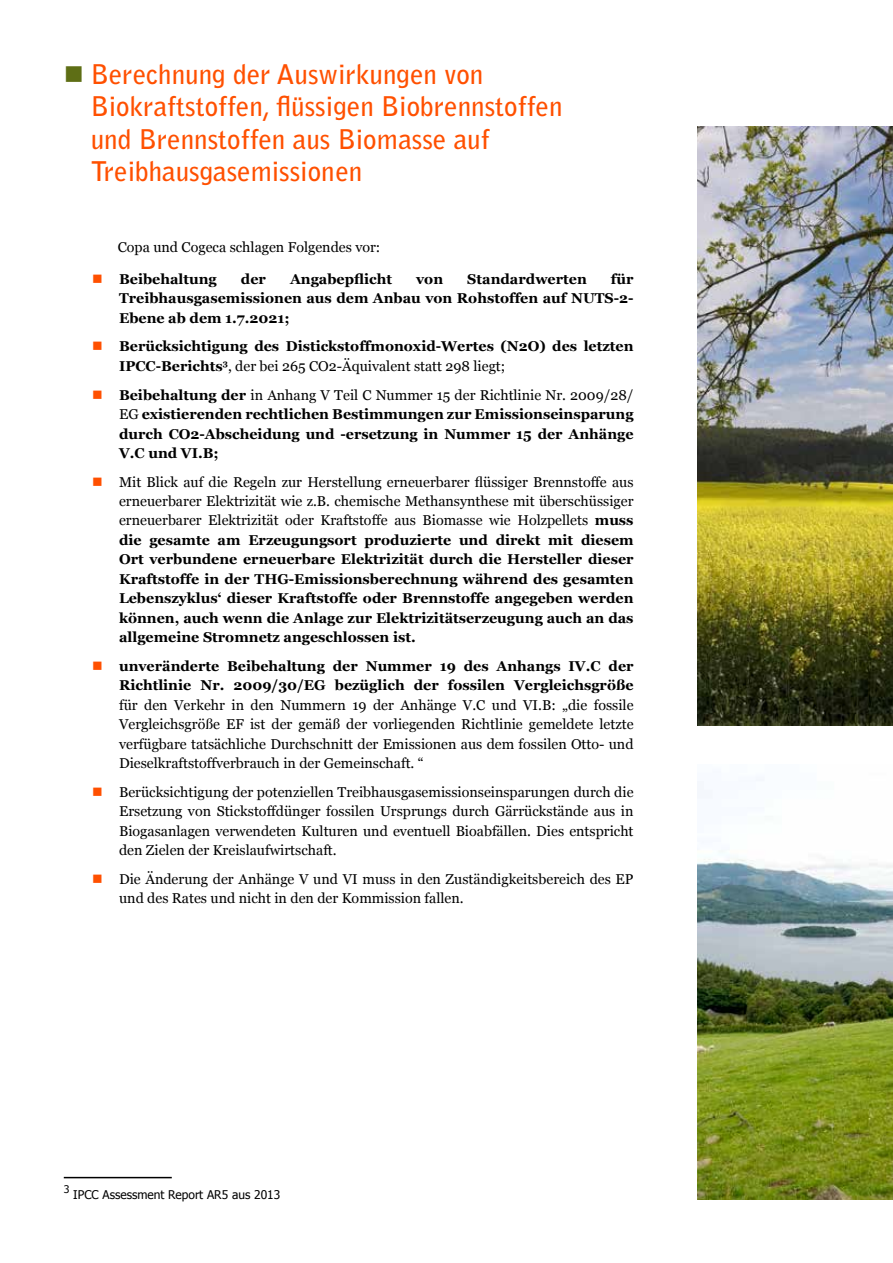
<style>
.page{position:relative;width:893px;height:1263px;background:#fff}
.page>*{position:absolute;margin:0;border:0;box-sizing:border-box;transform-origin:0 0}
.t1{font:700 27px/32.4px "Bell Gothic Std";color:#ff5000}
.t2{font:700 14.25px/19.5px "Georgia";color:#000;text-align:justify}
.t3{font:14.25px/19.5px "Georgia";color:#000;text-align:justify}
.t4{font:12px "Tahoma";color:#000}
.t5{font:10.5px "Tahoma";color:#000}
.s1{font-weight:400}
</style>
<div class="page">
<hr style="left:64px;top:1177px;width:108px;height:1px;background:#000">
<img style="left:697px;top:779px;width:196px;height:420px">
<img style="left:697px;top:126px;width:196px;height:599px">
<h1 class="t1" style="left:91px;top:58px;width:473px">Berechnung der Auswirkungen von Biokraftstoffen, flüssigen Biobrennstoffen und Brennstoffen aus Biomasse auf Treibhausgasemissionen</h1>
<p class="t3" style="left:118px;top:237px;width:264px">Copa und Cogeca schlagen Folgendes vor:</p>
<p class="t2" style="left:119px;top:269px;width:99px">Beibehaltung</p>
<p class="t2" style="left:241px;top:269px;width:27px">der</p>
<p class="t2" style="left:290px;top:269px;width:104px">Angabepflicht</p>
<p class="t2" style="left:416px;top:269px;width:28px">von</p>
<p class="t2" style="left:467px;top:269px;width:121px">Standardwerten</p>
<p class="t2" style="left:119px;top:269px;width:516px;text-indent:492px">für Treibhausgasemissionen aus dem Anbau von Rohstoffen auf NUTS-2- Ebene ab dem 1.7.2021;</p>
<p class="t2" style="left:119px;top:337px;width:516px">Berücksichtigung des Distickstoffmonoxid-Wertes (N2O) des letzten<br>IPCC-Berichts<sup>3</sup><span class="s1">, der bei 265 CO2-Äquivalent statt 298 liegt;</span></p>
<p class="t2" style="left:119px;top:385px;width:516px">Beibehaltung der <span class="s1">in Anhang V Teil C Nummer 15 der Richtlinie Nr. 2009/28/ EG</span> existierenden rechtlichen Bestimmungen zur Emissionseinsparung durch CO2-Abscheidung und -ersetzung in Nummer 15 der Anhänge V.C und VI.B;</p>
<p class="t2" style="left:119px;top:472px;width:516px"><span class="s1">Mit Blick auf die Regeln zur Herstellung erneuerbarer flüssiger Brennstoffe aus erneuerbarer Elektrizität wie z.B. chemische Methansynthese mit überschüssiger erneuerbarer Elektrizität oder Kraftstoffe aus Biomasse wie Holzpellets</span> muss die gesamte am Erzeugungsort produzierte und direkt mit diesem Ort verbundene erneuerbare Elektrizität durch die Hersteller dieser Kraftstoffe in der THG-Emissionsberechnung während des gesamten Lebenszyklus‘ dieser Kraftstoffe oder Brennstoffe angegeben werden können, auch wenn die Anlage zur Elektrizitätserzeugung auch an das allgemeine Stromnetz angeschlossen ist.</p>
<p class="t2" style="left:119px;top:656px;width:516px">unveränderte Beibehaltung der Nummer 19 des Anhangs IV.C der<br>Richtlinie Nr. 2009/30/EG bezüglich der fossilen Vergleichsgröße</p>
<p class="t3" style="left:119px;top:696px;width:516px">für den Verkehr in den Nummern 19 der Anhänge V.C und VI.B: „die fossile Vergleichsgröße EF ist der gemäß der vorliegenden Richtlinie gemeldete letzte verfügbare tatsächliche Durchschnitt der Emissionen aus dem fossilen Otto- und Dieselkraftstoffverbrauch in der Gemeinschaft. “</p>
<p class="t3" style="left:119px;top:782px;width:516px">Berücksichtigung der potenziellen Treibhausgasemissionseinsparungen durch die Ersetzung von Stickstoffdünger fossilen Ursprungs durch Gärrückstände aus in Biogasanlagen verwendeten Kulturen und eventuell Bioabfällen. Dies entspricht den Zielen der Kreislaufwirtschaft.</p>
<p class="t3" style="left:119px;top:869px;width:516px">Die Änderung der Anhänge V und VI muss in den Zuständigkeitsbereich des EP und des Rates und nicht in den der Kommission fallen.</p>
<p class="t5" style="left:64px;top:1182px;width:7px">3</p>
<p class="t4" style="left:73px;top:1187px;width:209px">IPCC Assessment Report AR5 aus 2013</p>
</div>
